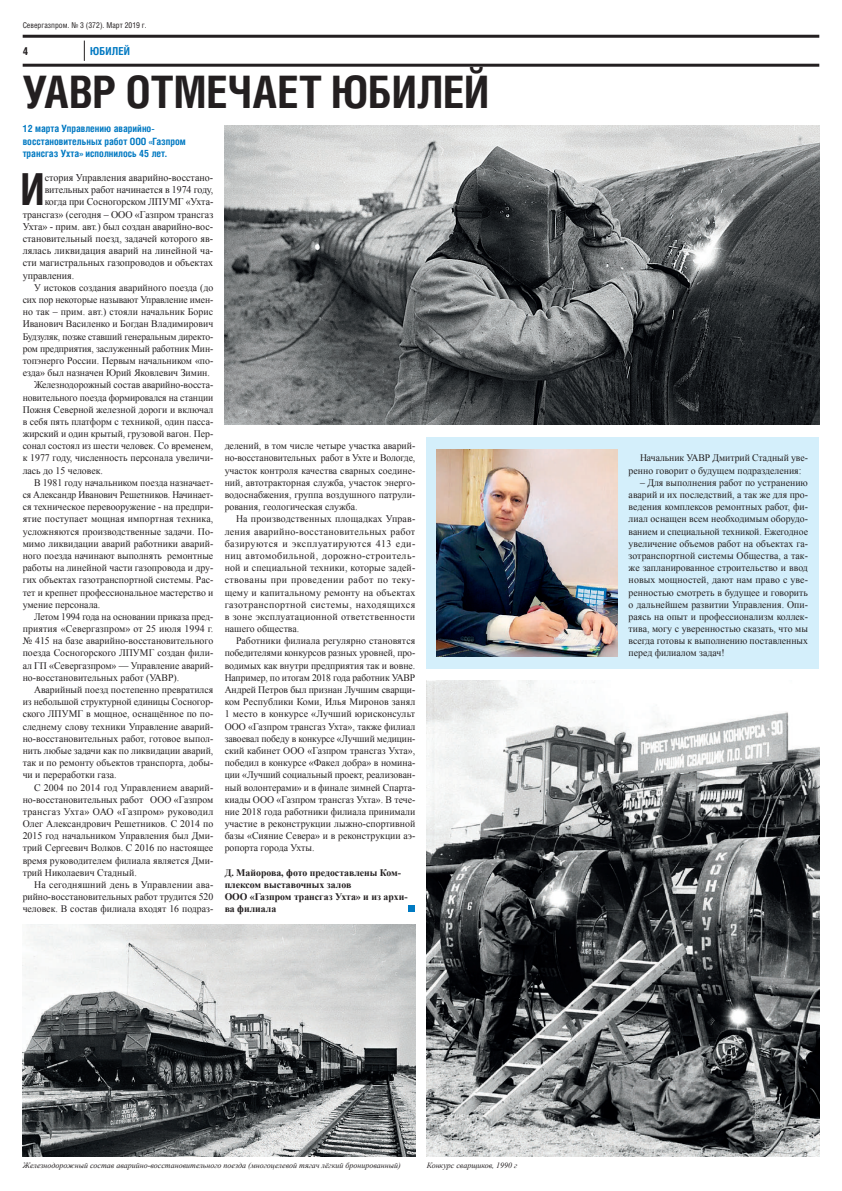
<style>
.page{position:relative;width:842px;height:1191px;background:#fff}
.page>*{position:absolute;margin:0;border:0;box-sizing:border-box;transform-origin:0 0}
.t1{font:700 44.8px "Helios Cond";letter-spacing:-.005em;color:#231f20}
.t2{font:700 44.1px "Helios Cond";color:#231f20}
.t3{font:700 11px "Helios Cond";letter-spacing:.015em;color:#0079c2}
.t4{font:700 11px "Helios Cond";color:#231f20}
.t5{font:10.2px "Times New Roman";color:#231f20}
.t6{font:10px/12.2px "Times New Roman";color:#231f20;text-align:justify}
.t7{font:10px "Times New Roman";color:#231f20;scale:.96 1}
.t8{font:700 10px/12.2px "Times New Roman";color:#231f20}
.t9{font:700 10px/12.2px "Helios Cond";color:#0079c2}
.t10{font:10px "Times New Roman";letter-spacing:.02em;color:#231f20}
.t11{font:italic 8px "Times New Roman";color:#231f20}
.t12{font:8px "Helios Cond";color:#231f20}
</style>
<div class="page">
<svg style="left:84px;top:41px;width:1px;height:20px"></svg>
<hr style="left:23px;top:64px;width:796px;height:3px;background:#231f20">
<hr style="left:23px;top:35px;width:796px;height:3px;background:#231f20">
<div style="left:427px;top:437px;width:392px;height:231px;background:#d4effb"></div>
<img style="left:225px;top:126px;width:594px;height:299px">
<img style="left:23px;top:924px;width:392px;height:232px">
<img style="left:427px;top:681px;width:392px;height:475px">
<img style="left:437px;top:449px;width:180px;height:207px">
<div style="left:408px;top:905px;width:7px;height:7px;background:#007ac2"></div>
<p class="t12" style="left:23px;top:22px;width:126px">Севергазпром. № 3 (372). Март 2019 г.</p>
<p class="t3" style="left:90px;top:47px;width:41px">ЮБИЛЕЙ</p>
<h1 class="t1" style="left:23px;top:74px;width:468px">УАВР ОТМЕЧАЕТ ЮБИЛЕЙ</h1>
<p class="t9" style="left:23px;top:124px;width:165px">12 марта Управлению аварийно&shy;восстановительных работ ООО «Газпром трансгаз Ухта» исполнилось 45 лет.</p>
<h2 class="t2" style="left:21px;top:172px;width:26px">И</h2>
<p class="t5" style="left:45px;top:172px;width:170px">стория Управления аварийно-восстано-</p>
<p class="t4" style="left:23px;top:47px;width:7px">4</p>
<p class="t5" style="left:45px;top:184px;width:170px">вительных работ начинается в 1974 году,</p>
<p class="t5" style="left:45px;top:196px;width:170px">когда при Сосногорском ЛПУМГ «Ухта-</p>
<p class="t5" style="left:23px;top:209px;width:192px">трансгаз» (сегодня – ООО «Газпром трансгаз</p>
<p class="t5" style="left:23px;top:221px;width:192px">Ухта» - прим. авт.) был создан аварийно-вос-</p>
<p class="t5" style="left:23px;top:233px;width:192px">становительный поезд, задачей которого яв-</p>
<p class="t5" style="left:23px;top:245px;width:192px">лялась ликвидация аварий на линейной ча-</p>
<p class="t5" style="left:23px;top:257px;width:192px">сти магистральных газопроводов и объектах</p>
<p class="t5" style="left:23px;top:269px;width:53px">управления.</p>
<p class="t6" style="left:34px;top:281px;width:181px">У истоков создания аварийного поезда (до</p>
<p class="t7" style="left:23px;top:294px;width:200px">сих пор некоторые называют Управление имен-</p>
<p class="t6" style="left:23px;top:306px;width:192px">но так – прим. авт.) стояли начальник Борис</p>
<p class="t6" style="left:23px;top:318px;width:192px">Иванович Василенко и Богдан Владимирович</p>
<p class="t7" style="left:23px;top:331px;width:200px">Будзуляк, позже ставший генеральным директо-</p>
<p class="t6" style="left:23px;top:342px;width:192px">ром предприятия, заслуженный работник Мин-</p>
<p class="t6" style="left:23px;top:354px;width:192px">топэнерго России. Первым начальником «по-</p>
<p class="t6" style="left:23px;top:367px;width:189px">езда» был назначен Юрий Яковлевич Зимин.</p>
<p class="t6" style="left:34px;top:379px;width:181px">Железнодорожный состав аварийно-восста-</p>
<p class="t6" style="left:23px;top:391px;width:192px">новительного поезда формировался на станции</p>
<p class="t6" style="left:23px;top:403px;width:192px">Пожня Северной железной дороги и включал</p>
<p class="t6" style="left:23px;top:415px;width:192px">в себя пять платформ с техникой, один пасса-</p>
<p class="t6" style="left:23px;top:427px;width:192px">жирский и один крытый, грузовой вагон. Пер-</p>
<p class="t6" style="left:23px;top:440px;width:192px">сонал состоял из шести человек. Со временем,</p>
<p class="t6" style="left:23px;top:452px;width:192px">к 1977 году, численность персонала увеличи-</p>
<p class="t6" style="left:23px;top:464px;width:82px">лась до 15 человек.</p>
<p class="t6" style="left:34px;top:476px;width:181px">В 1981 году начальником поезда назначает-</p>
<p class="t7" style="left:23px;top:489px;width:200px">ся Александр Иванович Решетников. Начинает-</p>
<p class="t6" style="left:23px;top:501px;width:192px">ся техническое перевооружение - на предпри-</p>
<p class="t6" style="left:23px;top:513px;width:192px">ятие поступает мощная импортная техника,</p>
<p class="t6" style="left:23px;top:525px;width:192px">усложняются производственные задачи. По-</p>
<p class="t6" style="left:23px;top:537px;width:192px">мимо ликвидации аварий работники аварий-</p>
<p class="t6" style="left:23px;top:549px;width:192px">ного поезда начинают выполнять ремонтные</p>
<p class="t6" style="left:23px;top:561px;width:192px">работы на линейной части газопровода и дру-</p>
<p class="t6" style="left:23px;top:574px;width:192px">гих объектах газотранспортной системы. Рас-</p>
<p class="t6" style="left:23px;top:586px;width:192px">тет и крепнет профессиональное мастерство и</p>
<p class="t6" style="left:23px;top:598px;width:79px">умение персонала.</p>
<p class="t7" style="left:34px;top:611px;width:188px">Летом 1994 года на основании приказа пред-</p>
<p class="t6" style="left:23px;top:622px;width:192px">приятия «Севергазпром» от 25 июля 1994 г.</p>
<p class="t6" style="left:23px;top:635px;width:192px">№ 415 на базе аварийно-восстановительного</p>
<p class="t6" style="left:23px;top:647px;width:192px">поезда Сосногорского ЛПУМГ создан фили-</p>
<p class="t6" style="left:23px;top:659px;width:192px">ал ГП «Севергазпром» — Управление аварий-</p>
<p class="t6" style="left:23px;top:671px;width:158px">но-восстановительных работ (УАВР).</p>
<p class="t6" style="left:34px;top:683px;width:181px">Аварийный поезд постепенно превратился</p>
<p class="t6" style="left:23px;top:695px;width:192px">из небольшой структурной единицы Сосногор-</p>
<p class="t6" style="left:23px;top:708px;width:192px">ского ЛПУМГ в мощное, оснащённое по по-</p>
<p class="t6" style="left:23px;top:720px;width:192px">следнему слову техники Управление аварий-</p>
<p class="t6" style="left:23px;top:732px;width:192px">но-восстановительных работ, готовое выпол-</p>
<p class="t6" style="left:23px;top:744px;width:192px">нить любые задачи как по ликвидации аварий,</p>
<p class="t6" style="left:23px;top:756px;width:192px">так и по ремонту объектов транспорта, добы-</p>
<p class="t6" style="left:23px;top:769px;width:95px">чи и переработки газа.</p>
<p class="t6" style="left:34px;top:781px;width:181px">С 2004 по 2014 год Управлением аварий-</p>
<p class="t6" style="left:23px;top:793px;width:192px">но-восстановительных работ ООО «Газпром</p>
<p class="t10" style="left:23px;top:806px;width:192px">трансгаз Ухта» ОАО «Газпром» руководил</p>
<p class="t6" style="left:23px;top:817px;width:192px">Олег Александрович Решетников. С 2014 по</p>
<p class="t6" style="left:23px;top:829px;width:192px">2015 год начальником Управления был Дми-</p>
<p class="t6" style="left:23px;top:842px;width:192px">трий Сергеевич Волков. С 2016 по настоящее</p>
<p class="t6" style="left:23px;top:854px;width:192px">время руководителем филиала является Дми-</p>
<p class="t6" style="left:23px;top:866px;width:116px">трий Николаевич Стадный.</p>
<p class="t6" style="left:34px;top:878px;width:181px">На сегодняшний день в Управлении ава-</p>
<p class="t6" style="left:23px;top:890px;width:192px">рийно-восстановительных работ трудится 520</p>
<p class="t6" style="left:23px;top:903px;width:192px">человек. В состав филиала входят 16 подраз-</p>
<p class="t6" style="left:225px;top:440px;width:192px">делений, в том числе четыре участка аварий&shy;но-восстановительных работ в Ухте и Вологде, участок контроля качества сварных соедине&shy;ний, автотракторная служба, участок энерго&shy;водоснабжения, группа воздушного патрули&shy;рования, геологическая служба.</p>
<p class="t6" style="left:225px;top:513px;width:192px;text-indent:11px">На производственных площадках Управ&shy;ления аварийно-восстановительных работ базируются и эксплуатируются 413 еди&shy;ниц автомобильной, дорожно-строитель&shy;ной и специальной техники, которые задей&shy;ствованы при проведении работ по теку&shy;щему и капитальному ремонту на объектах газотранспортной системы, находящихся в зоне эксплуатационной ответственности нашего общества.</p>
<p class="t6" style="left:225px;top:635px;width:192px;text-indent:11px">Работники филиала регулярно становятся победителями конкурсов разных уровней, про&shy;водимых как внутри предприятия так и вовне.<br>Например, по итогам 2018 года работник УАВР Андрей Петров был признан Лучшим сварщи&shy;ком Республики Коми, Илья Миронов занял 1 место в конкурсе «Лучший юрисконсульт ООО «Газпром трансгаз Ухта», также филиал завоевал победу в конкурсе «Лучший медицин&shy;ский кабинет ООО «Газпром трансгаз Ухта», победил в конкурсе «Факел добра» в номина&shy;ции «Лучший социальный проект, реализован&shy;ный волонтерами» и в финале зимней Спарта&shy;киады ООО «Газпром трансгаз Ухта». В тече&shy;ние 2018 года работники филиала принимали участие в реконструкции лыжно-спортивной базы «Сияние Севера» и в реконструкции аэ&shy;ропорта города Ухты.</p>
<p class="t8" style="left:225px;top:866px;width:184px">Д. Майорова, фото предоставлены Ком&shy;плексом выставочных залов<br>ООО «Газпром трансгаз Ухта» и из архи&shy;ва филиала</p>
<p class="t11" style="left:23px;top:1161px;width:380px">Железнодорожный состав аварийно-восстановительного поезда (многоцелевой тягач лёгкий бронированный)</p>
<p class="t11" style="left:427px;top:1161px;width:92px">Конкурс сварщиков, 1990 г</p>
<p class="t6" style="left:629px;top:452px;width:181px;text-indent:11px">Начальник УАВР Дмитрий Стадный уве&shy;ренно говорит о будущем подразделения:</p>
<p class="t6" style="left:629px;top:476px;width:181px;text-indent:11px">– Для выполнения работ по устранению аварий и их последствий, а так же для про&shy;ведения комплексов ремонтных работ, фи&shy;лиал оснащен всем необходимым оборудо&shy;ванием и специальной техникой. Ежегодное увеличение объемов работ на объектах га&shy;зотранспортной системы Общества, а так&shy;же запланированное строительство и ввод новых мощностей, дают нам право с уве&shy;ренностью смотреть в будущее и говорить о дальнейшем развитии Управления. Опи&shy;раясь на опыт и профессионализм коллек&shy;тива, могу с уверенностью сказать, что мы всегда готовы к выполнению поставленных перед филиалом задач!</p>
</div>
